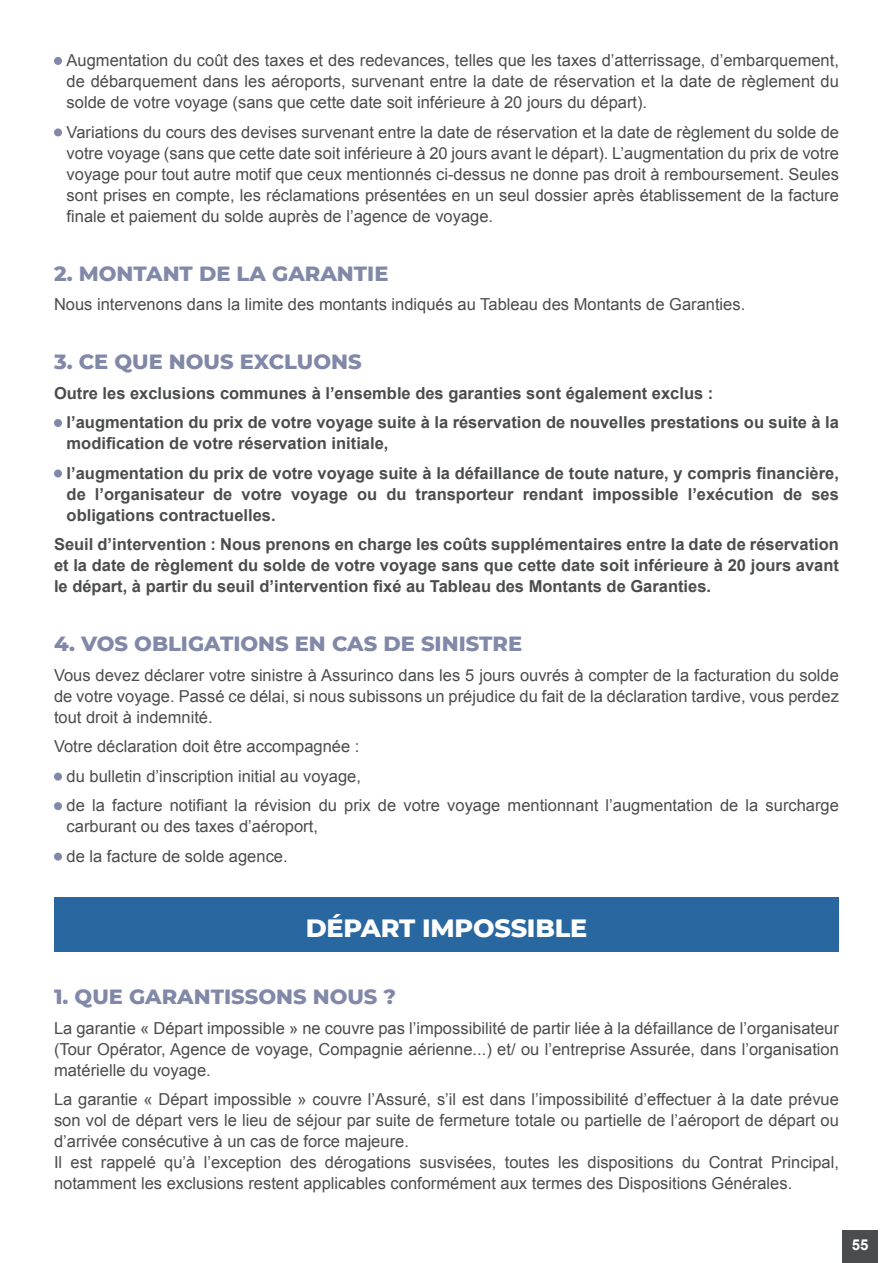
<style>
.page{position:relative;width:893px;height:1263px;background:#fff}
.page>*{position:absolute;margin:0;border:0;box-sizing:border-box;transform-origin:0 0}
.t1{font:800 25.5px "Montserrat";letter-spacing:-.01em;color:#fff}
.t2{font:800 21px "Montserrat";color:#8288a8}
.t3{font:16.5px/21px "Arial";color:#4b4c4d;text-align:justify}
.t4{font:700 16.5px/21px "Arial";color:#4b4c4d;text-align:justify}
.t5{font:700 15px "Arial";color:#fff}
</style>
<div class="page">
<div style="left:842px;top:1230px;width:36px;height:33px;background:#4b4c4d"></div>
<div style="left:54px;top:57px;width:8px;height:8px;background:#8288a8;border-radius:50%"></div>
<div style="left:54px;top:128px;width:8px;height:8px;background:#8288a8;border-radius:50%"></div>
<div style="left:54px;top:419px;width:8px;height:8px;background:#8288a8;border-radius:50%"></div>
<div style="left:54px;top:469px;width:8px;height:8px;background:#8288a8;border-radius:50%"></div>
<div style="left:54px;top:772px;width:8px;height:9px;background:#8288a8;border-radius:50%"></div>
<div style="left:54px;top:802px;width:8px;height:8px;background:#8288a8;border-radius:50%"></div>
<div style="left:54px;top:852px;width:8px;height:9px;background:#8288a8;border-radius:50%"></div>
<div style="left:54px;top:897px;width:785px;height:55px;background:#28679f"></div>
<p class="t3" style="left:67px;top:50px;width:774px">Augmentation du coût des taxes et des redevances, telles que les taxes d’atterrissage, d’embarquement, de débarquement dans les aéroports, survenant entre la date de réservation et la date de règlement du solde de votre voyage (sans que cette date soit inférieure à 20 jours du départ).</p>
<p class="t3" style="left:67px;top:121px;width:774px">Variations du cours des devises survenant entre la date de réservation et la date de règlement du solde de votre voyage (sans que cette date soit inférieure à 20 jours avant le départ). L’augmentation du prix de votre voyage pour tout autre motif que ceux mentionnés ci-dessus ne donne pas droit à remboursement. Seules sont prises en compte, les réclamations présentées en un seul dossier après établissement de la facture finale et paiement du solde auprès de l’agence de voyage.</p>
<p class="t2" style="left:54px;top:258px;width:336px">2. MONTANT DE LA GARANTIE</p>
<p class="t3" style="left:54px;top:294px;width:693px">Nous intervenons dans la limite des montants indiqués au Tableau des Montants de Garanties.</p>
<p class="t2" style="left:54px;top:346px;width:309px">3. CE QUE NOUS EXCLUONS</p>
<p class="t4" style="left:54px;top:382px;width:661px">Outre les exclusions communes à l’ensemble des garanties sont également exclus :</p>
<p class="t4" style="left:67px;top:412px;width:774px">l’augmentation du prix de votre voyage suite à la réservation de nouvelles prestations ou suite à la modification de votre réservation initiale,</p>
<p class="t4" style="left:67px;top:462px;width:774px">l’augmentation du prix de votre voyage suite à la défaillance de toute nature, y compris financière, de l’organisateur de votre voyage ou du transporteur rendant impossible l’exécution de ses obligations contractuelles.</p>
<p class="t4" style="left:54px;top:534px;width:786px">Seuil d’intervention : Nous prenons en charge les coûts supplémentaires entre la date de réservation et la date de règlement du solde de votre voyage sans que cette date soit inférieure à 20 jours avant le départ, à partir du seuil d’intervention fixé au Tableau des Montants de Garanties.</p>
<p class="t2" style="left:54px;top:628px;width:470px">4. VOS OBLIGATIONS EN CAS DE SINISTRE</p>
<p class="t3" style="left:54px;top:664px;width:786px">Vous devez déclarer votre sinistre à Assurinco dans les 5 jours ouvrés à compter de la facturation du solde de votre voyage. Passé ce délai, si nous subissons un préjudice du fait de la déclaration tardive, vous perdez tout droit à indemnité.</p>
<p class="t3" style="left:54px;top:736px;width:307px">Votre déclaration doit être accompagnée :</p>
<p class="t3" style="left:67px;top:765px;width:296px">du bulletin d’inscription initial au voyage,</p>
<p class="t3" style="left:67px;top:795px;width:774px">de la facture notifiant la révision du prix de votre voyage mentionnant l’augmentation de la surcharge carburant ou des taxes d’aéroport,</p>
<p class="t3" style="left:67px;top:845px;width:223px">de la facture de solde agence.</p>
<p class="t1" style="left:306px;top:909px;width:283px">DÉPART IMPOSSIBLE</p>
<p class="t2" style="left:54px;top:981px;width:344px">1. QUE GARANTISSONS NOUS ?</p>
<p class="t3" style="left:54px;top:1017px;width:786px">La garantie « Départ impossible » ne couvre pas l’impossibilité de partir liée à la défaillance de l’organisateur (Tour Opérator, Agence de voyage, Compagnie aérienne...) et/ ou l’entreprise Assurée, dans l’organisation matérielle du voyage.</p>
<p class="t3" style="left:54px;top:1089px;width:786px">La garantie « Départ impossible » couvre l’Assuré, s’il est dans l’impossibilité d’effectuer à la date prévue son vol de départ vers le lieu de séjour par suite de fermeture totale ou partielle de l’aéroport de départ ou d’arrivée consécutive à un cas de force majeure.</p>
<p class="t3" style="left:54px;top:1152px;width:786px">Il est rappelé qu’à l’exception des dérogations susvisées, toutes les dispositions du Contrat Principal, notamment les exclusions restent applicables conformément aux termes des Dispositions Générales.</p>
<p class="t5" style="left:852px;top:1234px;width:18px">55</p>
</div>
